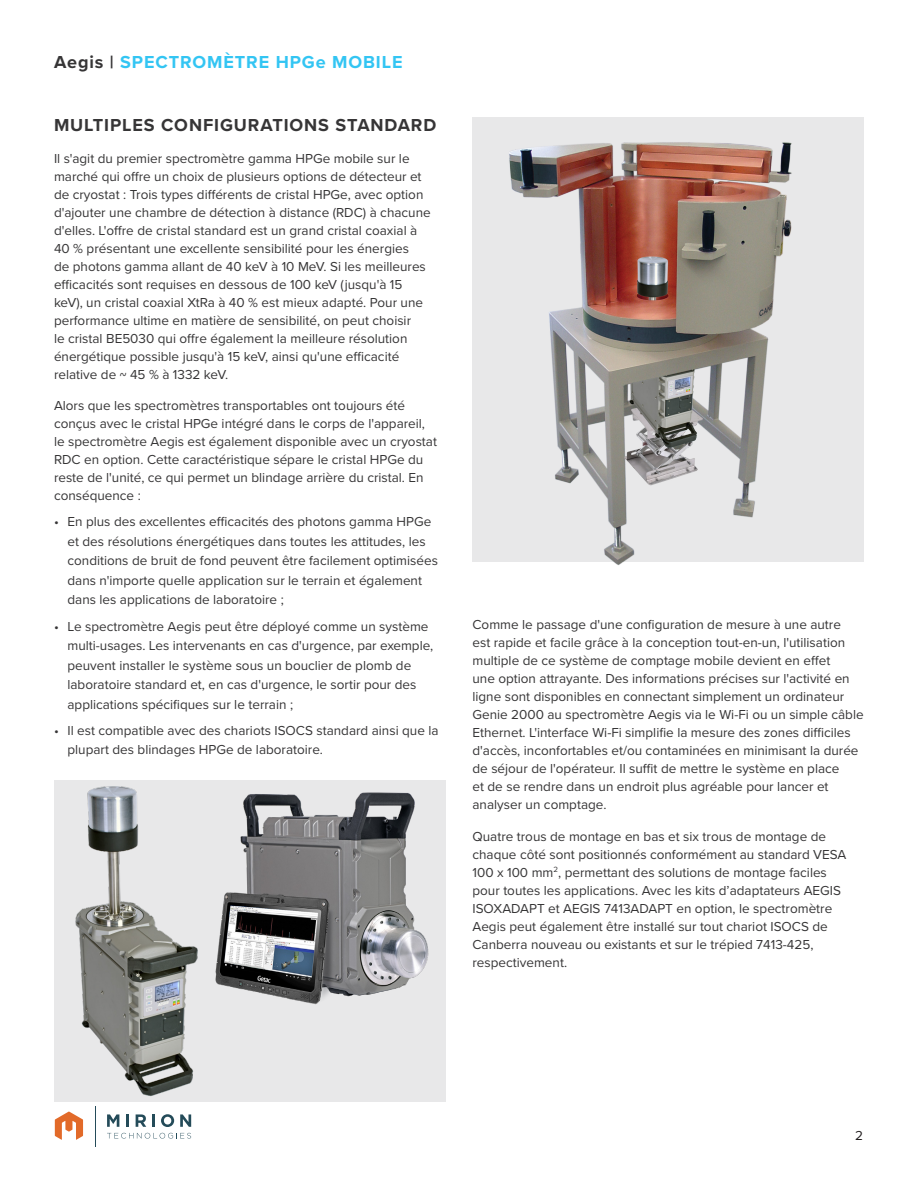
<style>
.page{position:relative;width:918px;height:1188px;background:#fff}
.page>*{position:absolute;margin:0;border:0;box-sizing:border-box;transform-origin:0 0}
.Small_Header{font:700 18px "Proxima Nova";letter-spacing:.05em;color:#363536}
.Small_Header-2{font:700 18px "Proxima Nova";letter-spacing:.05em;color:#33c5f3}
.Body_Copy_Small{font:13.5px/18px "Proxima Nova";color:#363536}
.t1{font:13.5px "Proxima Nova";color:#231f20}
.s1{color:#363536}
</style>
<div class="page">
<hr style="left:95px;top:1106px;width:1px;height:41px;background:#244b59">
<svg style="left:107px;top:1133px;width:84px;height:6px"></svg>
<svg style="left:107px;top:1114px;width:12px;height:13px"></svg>
<svg style="left:126px;top:1114px;width:3px;height:13px"></svg>
<svg style="left:136px;top:1114px;width:10px;height:13px"></svg>
<svg style="left:152px;top:1114px;width:3px;height:13px"></svg>
<svg style="left:161px;top:1114px;width:13px;height:13px"></svg>
<svg style="left:180px;top:1114px;width:11px;height:13px"></svg>
<svg style="left:55px;top:1112px;width:28px;height:28px"></svg>
<div style="left:472px;top:117px;width:392px;height:445px;background:#e8e8e9"></div>
<div style="left:54px;top:780px;width:392px;height:321px;background:#e8e8e9"></div>
<img style="left:75px;top:786px;width:123px;height:311px">
<img style="left:215px;top:792px;width:214px;height:213px">
<img style="left:509px;top:142px;width:283px;height:423px">
<p class="Small_Header-2" style="left:54px;top:49px;width:350px"><span class="s1">Aegis |</span> SPECTROMÈTRE HPGe MOBILE</p>
<p class="Small_Header" style="left:54px;top:112px;width:384px">MULTIPLES CONFIGURATIONS STANDARD</p>
<p class="Body_Copy_Small" style="left:54px;top:149px;width:378px">Il s'agit du premier spectromètre gamma HPGe mobile sur le marché qui offre un choix de plusieurs options de détecteur et de cryostat : Trois types différents de cristal HPGe, avec option d'ajouter une chambre de détection à distance (RDC) à chacune d'elles. L'offre de cristal standard est un grand cristal coaxial à 40 % présentant une excellente sensibilité pour les énergies<br>de photons gamma allant de 40 keV à 10 MeV. Si les meilleures efficacités sont requises en dessous de 100 keV (jusqu'à 15 keV), un cristal coaxial XtRa à 40 % est mieux adapté. Pour une performance ultime en matière de sensibilité, on peut choisir<br>le cristal BE5030 qui offre également la meilleure résolution énergétique possible jusqu'à 15 keV, ainsi qu'une efficacité relative de ~ 45 % à 1332 keV.</p>
<p class="Body_Copy_Small" style="left:54px;top:396px;width:385px">Alors que les spectromètres transportables ont toujours été conçus avec le cristal HPGe intégré dans le corps de l'appareil, le spectromètre Aegis est également disponible avec un cryostat RDC en option. Cette caractéristique sépare le cristal HPGe du reste de l'unité, ce qui permet un blindage arrière du cristal. En conséquence :</p>
<p class="Body_Copy_Small" style="left:68px;top:512px;width:372px;line-height:19.5px;text-indent:-14px">• En plus des excellentes efficacités des photons gamma HPGe et des résolutions énergétiques dans toutes les attitudes, les conditions de bruit de fond peuvent être facilement optimisées dans n'importe quelle application sur le terrain et également dans les applications de laboratoire ;</p>
<p class="Body_Copy_Small" style="left:68px;top:616px;width:367px;line-height:19.5px;text-indent:-14px">• Le spectromètre Aegis peut être déployé comme un système multi-usages. Les intervenants en cas d'urgence, par exemple, peuvent installer le système sous un bouclier de plomb de laboratoire standard et, en cas d'urgence, le sortir pour des applications spécifiques sur le terrain ;</p>
<p class="Body_Copy_Small" style="left:68px;top:720px;width:373px;line-height:19.5px;text-indent:-14px">• Il est compatible avec des chariots ISOCS standard ainsi que la plupart des blindages HPGe de laboratoire.</p>
<p class="Body_Copy_Small" style="left:472px;top:615px;width:393px">Comme le passage d'une configuration de mesure à une autre<br>est rapide et facile grâce à la conception tout-en-un, l'utilisation multiple de ce système de comptage mobile devient en effet<br>une option attrayante. Des informations précises sur l'activité en ligne sont disponibles en connectant simplement un ordinateur Genie 2000 au spectromètre Aegis via le Wi-Fi ou un simple câble Ethernet. L'interface Wi-Fi simplifie la mesure des zones difficiles d'accès, inconfortables et/ou contaminées en minimisant la durée de séjour de l'opérateur. Il suffit de mettre le système en place<br>et de se rendre dans un endroit plus agréable pour lancer et analyser un comptage.</p>
<p class="Body_Copy_Small" style="left:472px;top:827px;width:375px">Quatre trous de montage en bas et six trous de montage de chaque côté sont positionnés conformément au standard VESA 100 x 100 mm<sup>2</sup>, permettant des solutions de montage faciles pour toutes les applications. Avec les kits d’adaptateurs AEGIS ISOXADAPT et AEGIS 7413ADAPT en option, le spectromètre Aegis peut également être installé sur tout chariot ISOCS de Canberra nouveau ou existants et sur le trépied 7413-425, respectivement.</p>
<p class="t1" style="left:855px;top:1125px;width:9px">2</p>
</div>
